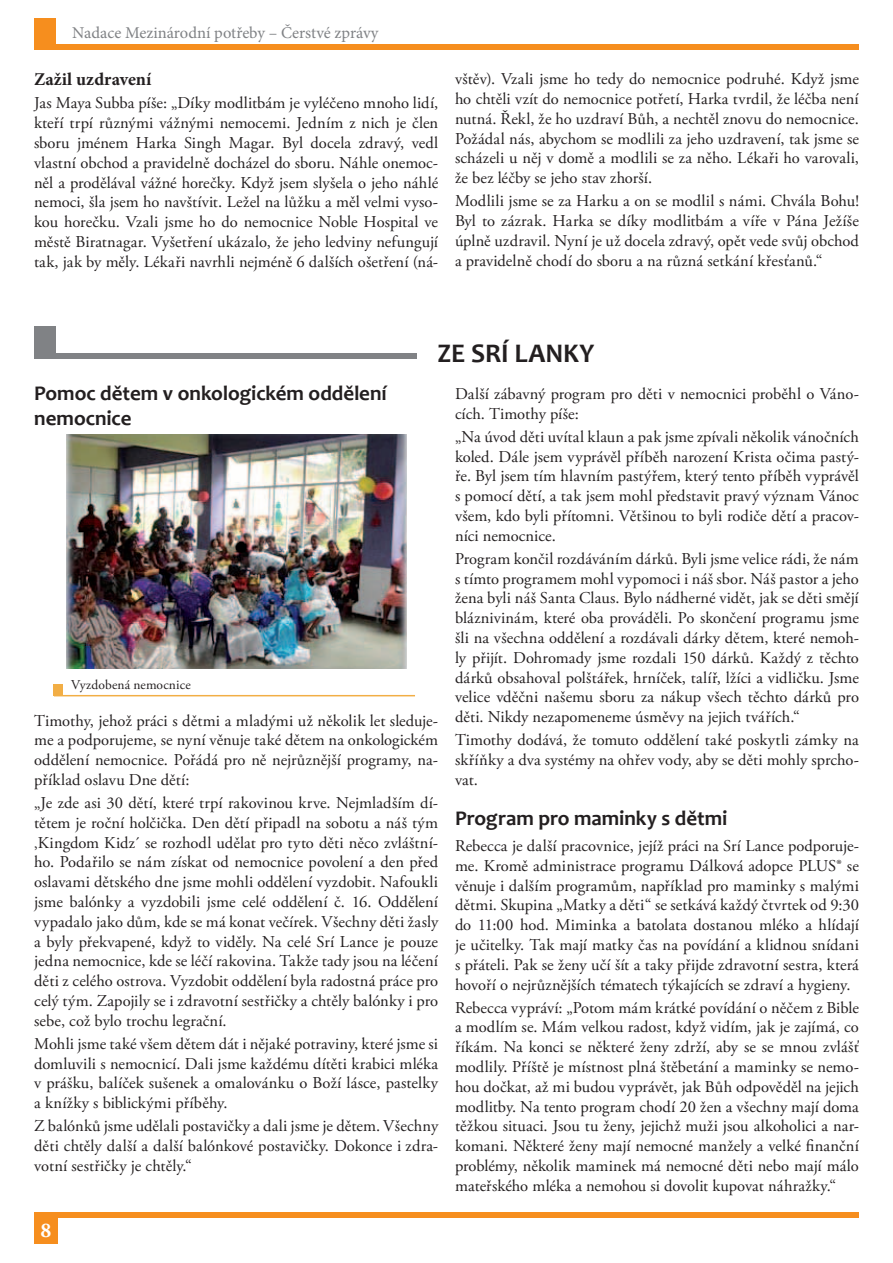
<style>
.page{position:relative;width:893px;height:1263px;background:#fff}
.page>*{position:absolute;margin:0;border:0;box-sizing:border-box;transform-origin:0 0}
.t1{font:700 27px "Candara";letter-spacing:-.005em;color:#231f20}
.t2{font:700 21px/25.2px "Candara";letter-spacing:-.005em;color:#231f20}
.t3{font:700 21px "Adobe Garamond Pro";color:#fff}
.t4{font:700 18px "Minion Pro";color:#231f20}
.t5{font:16.5px/19.8px "Adobe Garamond Pro";letter-spacing:.005em;color:#231f20;text-align:justify}
.t6{font:16.5px "Minion Pro";color:#808285}
.t7{font:13.5px "Adobe Garamond Pro";letter-spacing:.01em;color:#231f20}
</style>
<div class="page">
<div style="left:34px;top:1216px;width:24px;height:28px;background:#f68e1e"></div>
<div style="left:34px;top:1212px;width:825px;height:5px;background:#f68e1e"></div>
<div style="left:34px;top:18px;width:21px;height:28px;background:#f68e1e"></div>
<div style="left:34px;top:45px;width:825px;height:5px;background:#f68e1e"></div>
<div style="left:34px;top:326px;width:22px;height:28px;background:#808285"></div>
<div style="left:34px;top:353px;width:383px;height:6px;background:#808285"></div>
<img style="left:66px;top:435px;width:340px;height:233px">
<div style="left:54px;top:685px;width:9px;height:11px;background:#f2ae45"></div>
<hr style="left:54px;top:695px;width:361px;height:1px;background:#f2ae45">
<p class="t6" style="left:72px;top:22px;width:308px">Nadace Mezinárodní potřeby – Čerstvé zprávy</p>
<p class="t4" style="left:34px;top:67px;width:119px">Zažil uzdravení</p>
<p class="t5" style="left:34px;top:94px;width:406px">Jas Maya Subba píše: „Díky modlitbám je vyléčeno mnoho lidí, kteří trpí různými vážnými nemocemi. Jedním z nich je člen sboru jménem Harka Singh Magar. Byl docela zdravý, vedl vlastní obchod a pravidelně docházel do sboru. Náhle onemoc&shy;něl a prodělával vážné horečky. Když jsem slyšela o jeho náhlé nemoci, šla jsem ho navštívit. Ležel na lůžku a měl velmi vyso&shy;kou horečku. Vzali jsme ho do nemocnice Noble Hospital ve městě Biratnagar. Vyšetření ukázalo, že jeho ledviny nefungují tak, jak by měly. Lékaři navrhli nejméně 6 dalších ošetření (ná-</p>
<p class="t5" style="left:455px;top:70px;width:405px">vštěv). Vzali jsme ho tedy do nemocnice podruhé. Když jsme ho chtěli vzít do nemocnice potřetí, Harka tvrdil, že léčba není nutná. Řekl, že ho uzdraví Bůh, a nechtěl znovu do nemocnice.<br>Požádal nás, abychom se modlili za jeho uzdravení, tak jsme se scházeli u něj v domě a modlili se za něho. Lékaři ho varovali, že bez léčby se jeho stav zhorší.</p>
<p class="t5" style="left:455px;top:192px;width:405px">Modlili jsme se za Harku a on se modlil s námi. Chvála Bohu!<br>Byl to zázrak. Harka se díky modlitbám a víře v Pána Ježíše úplně uzdravil. Nyní je už docela zdravý, opět vede svůj obchod a pravidelně chodí do sboru a na různá setkání křesťanů.“</p>
<h1 class="t1" style="left:437px;top:337px;width:159px">ZE SRÍ LANKY</h1>
<p class="t2" style="left:34px;top:381px;width:354px">Pomoc dětem v onkologickém oddělení nemocnice</p>
<p class="t7" style="left:71px;top:676px;width:121px">Vyzdobená nemocnice</p>
<p class="t5" style="left:34px;top:711px;width:405px">Timothy, jehož práci s dětmi a mladými už několik let sleduje&shy;me a podporujeme, se nyní věnuje také dětem na onkologickém oddělení nemocnice. Pořádá pro ně nejrůznější programy, na&shy;příklad oslavu Dne dětí:</p>
<p class="t5" style="left:34px;top:793px;width:405px">„Je zde asi 30 dětí, které trpí rakovinou krve. Nejmladším dí&shy;tětem je roční holčička. Den dětí připadl na sobotu a náš tým ‚Kingdom Kidz´ se rozhodl udělat pro tyto děti něco zvláštní&shy;ho. Podařilo se nám získat od nemocnice povolení a den před oslavami dětského dne jsme mohli oddělení vyzdobit. Nafoukli jsme balónky a vyzdobili jsme celé oddělení č. 16. Oddělení vypadalo jako dům, kde se má konat večírek. Všechny děti žasly a byly překvapené, když to viděly. Na celé Srí Lance je pouze jedna nemocnice, kde se léčí rakovina. Takže tady jsou na léčení děti z celého ostrova. Vyzdobit oddělení byla radostná práce pro celý tým. Zapojily se i zdravotní sestřičky a chtěly balónky i pro sebe, což bylo trochu legrační.</p>
<p class="t5" style="left:34px;top:1034px;width:405px">Mohli jsme také všem dětem dát i nějaké potraviny, které jsme si domluvili s nemocnicí. Dali jsme každému dítěti krabici mléka v prášku, balíček sušenek a omalovánku o Boží lásce, pastelky a knížky s biblickými příběhy.</p>
<p class="t5" style="left:34px;top:1116px;width:405px">Z balónků jsme udělali postavičky a dali jsme je dětem. Všechny děti chtěly další a další balónkové postavičky. Dokonce i zdra&shy;votní sestřičky je chtěly.“</p>
<p class="t3" style="left:41px;top:1218px;width:12px">8</p>
<p class="t5" style="left:455px;top:384px;width:405px">Další zábavný program pro děti v nemocnici proběhl o Váno&shy;cích. Timothy píše:</p>
<p class="t5" style="left:455px;top:427px;width:405px">„Na úvod děti uvítal klaun a pak jsme zpívali několik vánočních koled. Dále jsem vyprávěl příběh narození Krista očima pastý&shy;ře. Byl jsem tím hlavním pastýřem, který tento příběh vyprávěl s pomocí dětí, a tak jsem mohl představit pravý význam Vánoc všem, kdo byli přítomni. Většinou to byli rodiče dětí a pracov&shy;níci nemocnice.</p>
<p class="t5" style="left:455px;top:549px;width:405px">Program končil rozdáváním dárků. Byli jsme velice rádi, že nám s tímto programem mohl vypomoci i náš sbor. Náš pastor a jeho žena byli náš Santa Claus. Bylo nádherné vidět, jak se děti smějí bláznivinám, které oba prováděli. Po skončení programu jsme šli na všechna oddělení a rozdávali dárky dětem, které nemoh&shy;ly přijít. Dohromady jsme rozdali 150 dárků. Každý z těchto dárků obsahoval polštářek, hrníček, talíř, lžíci a vidličku. Jsme velice vděčni našemu sboru za nákup všech těchto dárků pro děti. Nikdy nezapomeneme úsměvy na jejich tvářích.“</p>
<p class="t5" style="left:455px;top:731px;width:405px">Timothy dodává, že tomuto oddělení také poskytli zámky na skříňky a dva systémy na ohřev vody, aby se děti mohly sprcho&shy;vat.</p>
<p class="t2" style="left:455px;top:805px;width:274px">Program pro maminky s dětmi</p>
<p class="t5" style="left:455px;top:836px;width:406px">Rebecca je další pracovnice, jejíž práci na Srí Lance podporuje&shy;me. Kromě administrace programu Dálková adopce PLUS® se věnuje i dalším programům, například pro maminky s malými dětmi. Skupina „Matky a děti“ se setkává každý čtvrtek od 9:30 do 11:00 hod. Miminka a batolata dostanou mléko a hlídají je učitelky. Tak mají matky čas na povídání a klidnou snídani s přáteli. Pak se ženy učí šít a taky přijde zdravotní sestra, která hovoří o nejrůznějších tématech týkajících se zdraví a hygieny.</p>
<p class="t5" style="left:455px;top:998px;width:405px">Rebecca vypráví: „Potom mám krátké povídání o něčem z Bible a modlím se. Mám velkou radost, když vidím, jak je zajímá, co říkám. Na konci se některé ženy zdrží, aby se se mnou zvlášť modlily. Příště je místnost plná štěbetání a maminky se nemo&shy;hou dočkat, až mi budou vyprávět, jak Bůh odpověděl na jejich modlitby. Na tento program chodí 20 žen a všechny mají doma těžkou situaci. Jsou tu ženy, jejichž muži jsou alkoholici a nar&shy;komani. Některé ženy mají nemocné manžely a velké finanční problémy, několik maminek má nemocné děti nebo mají málo mateřského mléka a nemohou si dovolit kupovat náhražky.“</p>
</div>
